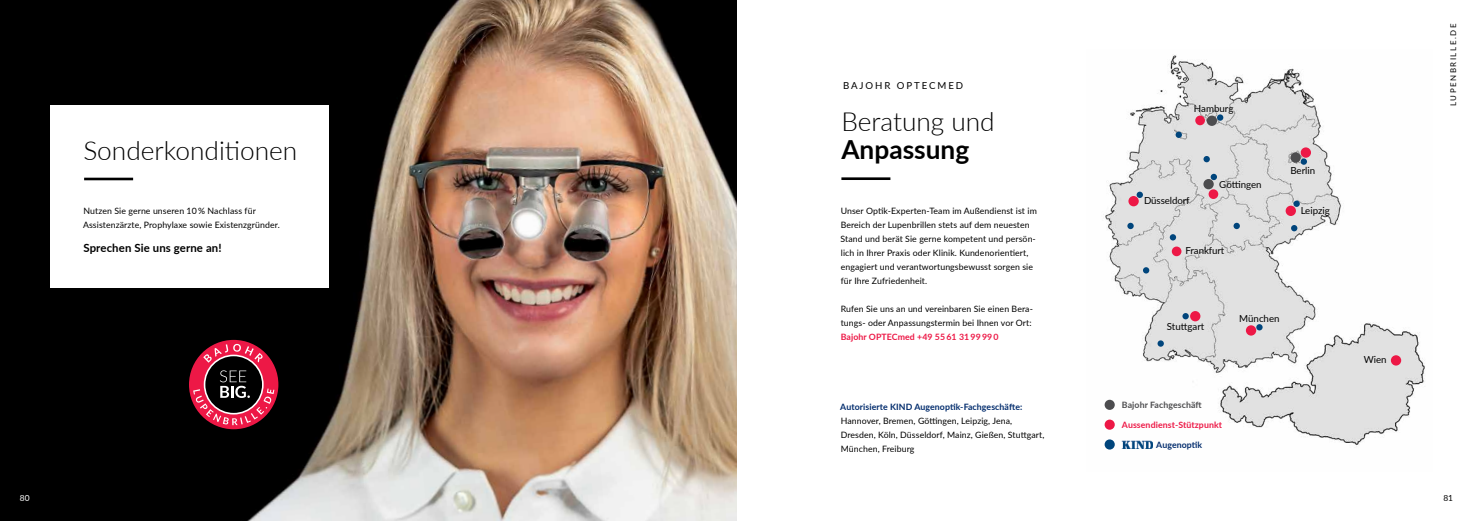
<style>
.page{position:relative;width:1474px;height:521px;background:#fff}
.page>*{position:absolute;margin:0;border:0;box-sizing:border-box;transform-origin:0 0}
.t1{font:300 26.25px "Lato";color:#000}
.t2{font:700 26.25px "Lato";color:#000}
.t3{font:700 11.38px "Lato";letter-spacing:.01em;color:#000}
.t4{font:9.71px "Lato";letter-spacing:-.005em;color:#000}
.t5{font:9.62px "Lato";letter-spacing:.2em;color:#000}
.t6{font:8.75px/14px "Lato";letter-spacing:.01em;color:#000}
.t7{font:700 8.75px "Lato";letter-spacing:.01em;color:#ed1846}
.t8{font:700 8.75px "Lato";letter-spacing:.01em;color:#022c6d}
.t9{font:700 8.75px "Lato";letter-spacing:.01em;color:#4d4d4f}
.t10{font:8.4px "Lato";color:#fff}
.t11{font:8.4px "Lato";color:#000}
.t12{font:7.88px "Lato";letter-spacing:.2em;color:#000}
</style>
<div class="page">
<img style="left:0;top:0;width:737px;height:521px">
<img style="left:1103px;top:55px;width:322px;height:395px">
<div style="left:1203px;top:179px;width:10px;height:10px;background:#4d4d4f;border-radius:50%"></div>
<div style="left:1390px;top:355px;width:11px;height:10px;background:#ed1846;border-radius:50%"></div>
<div style="left:1245px;top:325px;width:11px;height:11px;background:#ed1846;border-radius:50%"></div>
<div style="left:1190px;top:311px;width:10px;height:10px;background:#ed1846;border-radius:50%"></div>
<div style="left:1171px;top:246px;width:10px;height:10px;background:#ed1846;border-radius:50%"></div>
<div style="left:1208px;top:189px;width:10px;height:10px;background:#ed1846;border-radius:50%"></div>
<div style="left:1195px;top:116px;width:9px;height:9px;background:#ed1846;border-radius:50%"></div>
<div style="left:1290px;top:152px;width:10px;height:11px;background:#4d4d4f;border-radius:50%"></div>
<div style="left:1206px;top:116px;width:10px;height:10px;background:#4d4d4f;border-radius:50%"></div>
<div style="left:1128px;top:196px;width:10px;height:10px;background:#ed1846;border-radius:50%"></div>
<div style="left:1285px;top:206px;width:10px;height:10px;background:#ed1846;border-radius:50%"></div>
<div style="left:1300px;top:147px;width:10px;height:11px;background:#ed1846;border-radius:50%"></div>
<div style="left:50px;top:105px;width:278px;height:183px;background:#fff"></div>
<hr style="left:841px;top:177px;width:49px;height:3px;background:#000">
<svg style="left:1216px;top:114px;width:7px;height:7px"></svg>
<svg style="left:1175px;top:132px;width:6px;height:6px"></svg>
<svg style="left:1203px;top:156px;width:6px;height:6px"></svg>
<div style="left:1300px;top:158px;width:6px;height:7px;background:#00457c;border-radius:50%"></div>
<svg style="left:1210px;top:174px;width:6px;height:6px"></svg>
<svg style="left:1136px;top:192px;width:6px;height:6px"></svg>
<svg style="left:1293px;top:201px;width:6px;height:6px"></svg>
<svg style="left:1290px;top:225px;width:7px;height:6px"></svg>
<svg style="left:1233px;top:223px;width:6px;height:6px"></svg>
<svg style="left:1127px;top:223px;width:6px;height:6px"></svg>
<div style="left:1169px;top:234px;width:7px;height:6px;background:#00457c;border-radius:50%"></div>
<svg style="left:1142px;top:267px;width:7px;height:6px"></svg>
<svg style="left:1182px;top:313px;width:6px;height:6px"></svg>
<div style="left:1157px;top:340px;width:6px;height:7px;background:#00457c;border-radius:50%"></div>
<svg style="left:1256px;top:324px;width:6px;height:6px"></svg>
<div style="left:189px;top:340px;width:89px;height:89px;background:#ed1846;border-radius:50%"></div>
<div style="left:205px;top:356px;width:57px;height:57px;background:#000;border-radius:50%"></div>
<svg style="left:203px;top:344px;width:59px;height:19px"></svg>
<svg style="left:193px;top:370px;width:81px;height:55px"></svg>
<div style="left:1104px;top:439px;width:10px;height:10px;background:#00457c;border-radius:50%"></div>
<div style="left:1104px;top:400px;width:10px;height:10px;background:#4d4d4f;border-radius:50%"></div>
<div style="left:1104px;top:419px;width:10px;height:11px;background:#ed1846;border-radius:50%"></div>
<img style="left:1121px;top:440px;width:31px;height:9px">
<hr style="left:84px;top:178px;width:49px;height:2px;background:#000">
<h1 class="t1" style="left:83px;top:132px;width:215px">Sonderkonditionen</h1>
<p class="t6" style="left:83px;top:203px;width:198px">Nutzen Sie gerne unseren 10 % Nachlass für<br>Assistenzärzte, Prophylaxe sowie Existenzgründer.</p>
<h2 class="t3" style="left:83px;top:239px;width:140px">Sprechen Sie uns gerne an!</h2>
<p class="t10" style="left:20px;top:492px;width:11px">80</p>
<p class="t5" style="left:843px;top:79px;width:121px">BAJOHR OPTECMED</p>
<h1 class="t1" style="left:841px;top:104px;width:155px">Beratung und</h1>
<h1 class="t2" style="left:841px;top:130px;width:129px">Anpassung</h1>
<p class="t6" style="left:840px;top:203px;width:198px">Unser Optik-Experten-Team im Außendienst ist im Bereich der Lupenbrillen stets auf dem neuesten Stand und berät Sie gerne kompetent und persön&shy;lich in Ihrer Praxis oder Klinik. Kundenorientiert, engagiert und verantwortungsbewusst sorgen sie für Ihre Zufriedenheit.</p>
<p class="t6" style="left:840px;top:301px;width:194px">Rufen Sie uns an und vereinbaren Sie einen Bera&shy;tungs- oder Anpassungstermin bei Ihnen vor Ort:</p>
<p class="t7" style="left:840px;top:330px;width:159px">Bajohr OPTECmed +49 55 61 31 99 99 0</p>
<p class="t8" style="left:840px;top:400px;width:183px">Autorisierte KIND Augenoptik-Fachgeschäfte:</p>
<p class="t6" style="left:840px;top:413px;width:205px">Hannover, Bremen, Göttingen, Leipzig, Jena,<br>Dresden, Köln, Düsseldorf, Mainz, Gießen, Stuttgart,<br>München, Freiburg</p>
<p class="t4" style="left:1193px;top:101px;width:41px">Hamburg</p>
<p class="t4" style="left:1144px;top:194px;width:47px">Düsseldorf</p>
<p class="t4" style="left:1219px;top:177px;width:44px">Göttingen</p>
<p class="t4" style="left:1185px;top:244px;width:40px">Frankfurt</p>
<p class="t4" style="left:1290px;top:163px;width:26px">Berlin</p>
<p class="t4" style="left:1300px;top:204px;width:31px">Leipzig</p>
<p class="t4" style="left:1166px;top:320px;width:39px">Stuttgart</p>
<p class="t4" style="left:1239px;top:311px;width:42px">München</p>
<p class="t9" style="left:1121px;top:399px;width:81px">Bajohr Fachgeschäft</p>
<p class="t8" style="left:1156px;top:438px;width:47px">Augenoptik</p>
<p class="t7" style="left:1121px;top:418px;width:102px">Aussendienst-Stützpunkt</p>
<p class="t4" style="left:1363px;top:353px;width:24px">Wien</p>
<p class="t12" style="left:1447px;top:106px;width:84px;rotate:-90deg">LUPENBRILLE.DE</p>
<p class="t11" style="left:1443px;top:492px;width:11px">81</p>
</div>
